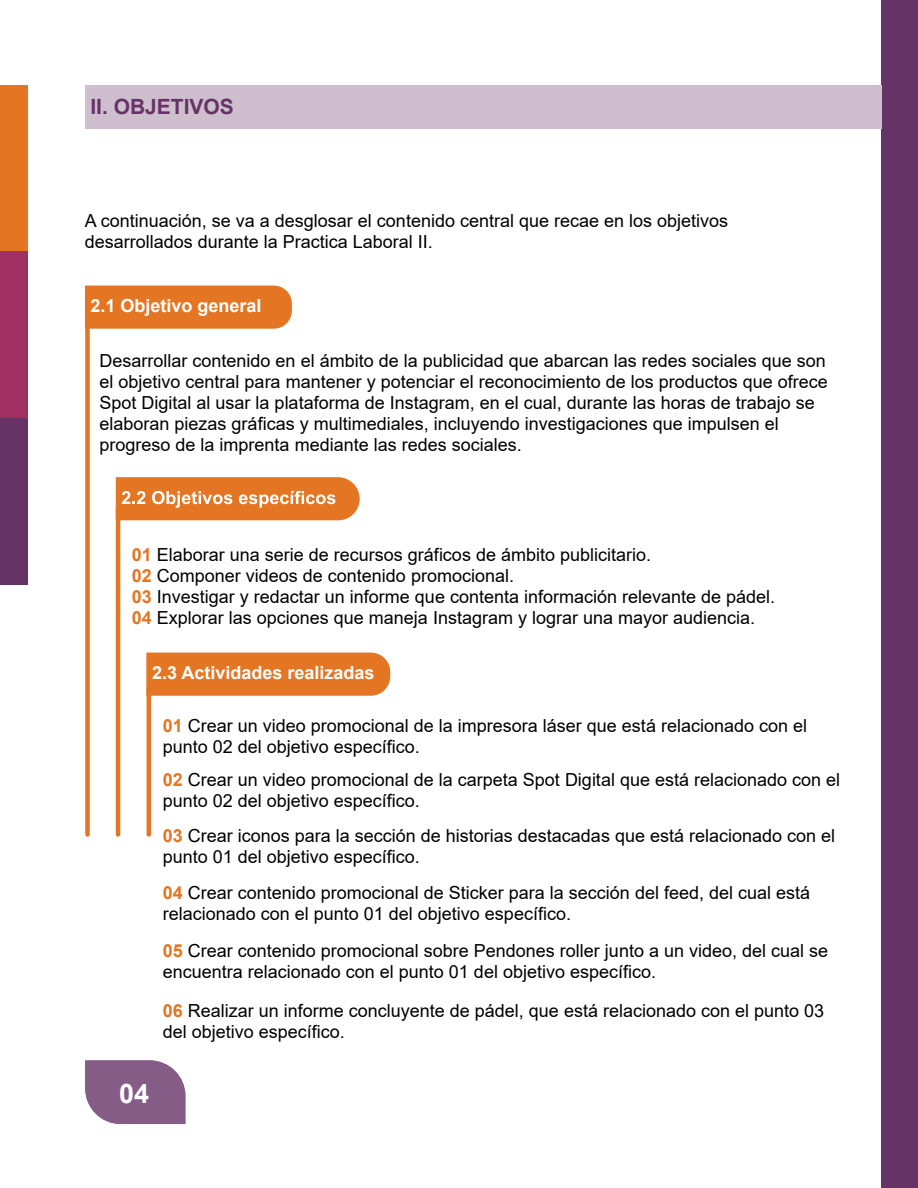
<style>
.page{position:relative;width:918px;height:1188px;background:#fff}
.page>*{position:absolute;margin:0;border:0;box-sizing:border-box;transform-origin:0 0}
.t1{font:700 27px "Arial";color:#fff}
.t2{font:700 21px "Arial";color:#636}
.t3{font:18px/21px "Arial";color:#000}
.t4{font:700 18px "Arial";color:#fff}
.s1{font-weight:700;color:#e47523}
</style>
<div class="page">
<div style="left:0;top:85px;width:28px;height:167px;background:#e47523"></div>
<div style="left:0;top:252px;width:28px;height:166px;background:#a03062"></div>
<div style="left:0;top:418px;width:28px;height:167px;background:#636"></div>
<div style="left:881px;top:0;width:37px;height:1188px;background:#636"></div>
<div style="left:85px;top:85px;width:796px;height:43px;background:#cebece"></div>
<div style="left:85px;top:286px;width:207px;height:43px;background:#e47523"></div>
<div style="left:85px;top:327px;width:5px;height:507px;background:#e47523"></div>
<div style="left:146px;top:653px;width:244px;height:43px;background:#e47523"></div>
<hr style="left:147px;top:689px;width:4px;height:145px;background:#e47523">
<svg style="left:116px;top:477px;width:244px;height:43px;background:#e7863f"></svg>
<hr style="left:116px;top:508px;width:4px;height:326px;background:#e47523">
<svg style="left:85px;top:1060px;width:100px;height:64px;background:#8f6a8f"></svg>
<p class="t2" style="left:90px;top:92px;width:145px">II. OBJETIVOS</p>
<p class="t3" style="left:85px;top:210px;width:645px">A continuación, se va a desglosar el contenido central que recae en los objetivos desarrollados durante la Practica Laboral II.</p>
<p class="t4" style="left:90px;top:293px;width:173px">2.1 Objetivo general</p>
<p class="t3" style="left:100px;top:350px;width:730px">Desarrollar contenido en el ámbito de la publicidad que abarcan las redes sociales que son el objetivo central para mantener y potenciar el reconocimiento de los productos que ofrece Spot Digital al usar la plataforma de Instagram, en el cual, durante las horas de trabajo se elaboran piezas gráficas y multimediales, incluyendo investigaciones que impulsen el progreso de la imprenta mediante las redes sociales.</p>
<p class="t3" style="left:132px;top:544px;width:645px"><span class="s1">01</span> Elaborar una serie de recursos gráficos de ámbito publicitario.<br><span class="s1">02</span> Componer videos de contenido promocional.<br><span class="s1">03</span> Investigar y redactar un informe que contenta información relevante de pádel.<br><span class="s1">04</span> Explorar las opciones que maneja Instagram y lograr una mayor audiencia.</p>
<p class="t4" style="left:152px;top:660px;width:224px">2.3 Actividades realizadas</p>
<p class="t3" style="left:163px;top:715px;width:646px"><span class="s1">01</span> Crear un video promocional de la impresora láser que está relacionado con el punto 02 del objetivo específico.</p>
<p class="t3" style="left:163px;top:769px;width:679px"><span class="s1">02</span> Crear un video promocional de la carpeta Spot Digital que está relacionado con el punto 02 del objetivo específico.</p>
<p class="t3" style="left:163px;top:825px;width:674px"><span class="s1">03</span> Crear iconos para la sección de historias destacadas que está relacionado con el punto 01 del objetivo específico.</p>
<p class="t3" style="left:163px;top:882px;width:649px"><span class="s1">04</span> Crear contenido promocional de Sticker para la sección del feed, del cual está relacionado con el punto 01 del objetivo específico.</p>
<p class="t3" style="left:163px;top:940px;width:667px"><span class="s1">05</span> Crear contenido promocional sobre Pendones roller junto a un video, del cual se encuentra relacionado con el punto 01 del objetivo específico.</p>
<p class="t3" style="left:163px;top:1000px;width:663px"><span class="s1">06</span> Realizar un informe concluyente de pádel, que está relacionado con el punto 03 del objetivo específico.</p>
<h1 class="t1" style="left:119px;top:1075px;width:32px">04</h1>
</div>
